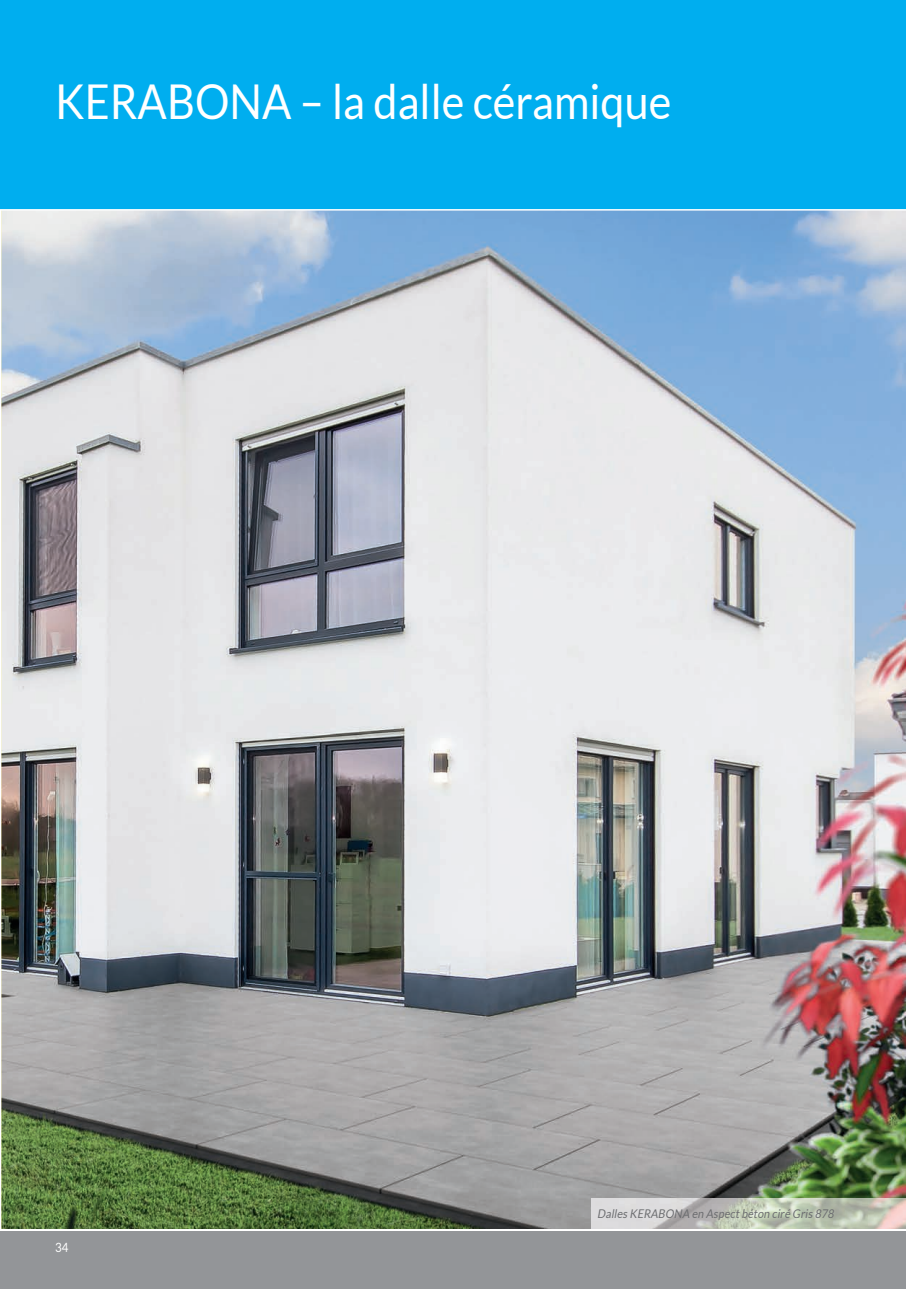
<style>
.page{position:relative;width:906px;height:1289px;background:#fff}
.page>*{position:absolute;margin:0;border:0;box-sizing:border-box;transform-origin:0 0}
.t1{font:48px "Lato";color:#fff;scale:.9 1}
.t2{font:12.75px "Lato";color:#fff;scale:.9 1}
.t3{font:italic 12px "Lato";color:#6c6d70;scale:.9 1}
</style>
<div class="page">
<div style="left:0;top:1230px;width:906px;height:58px;background:#939598"></div>
<img style="left:1px;top:210px;width:905px;height:1019px">
<div style="left:0;top:0;width:906px;height:209px;background:#00aeef"></div>
<img style="left:591px;top:1198px;width:315px;height:31px">
<h1 class="t1" style="left:55px;top:75px;width:686px">KERABONA – la dalle céramique</h1>
<p class="t2" style="left:55px;top:1240px;width:16px">34</p>
<p class="t3" style="left:597px;top:1207px;width:267px">Dalles KERABONA en Aspect béton ciré Gris 878</p>
</div>
